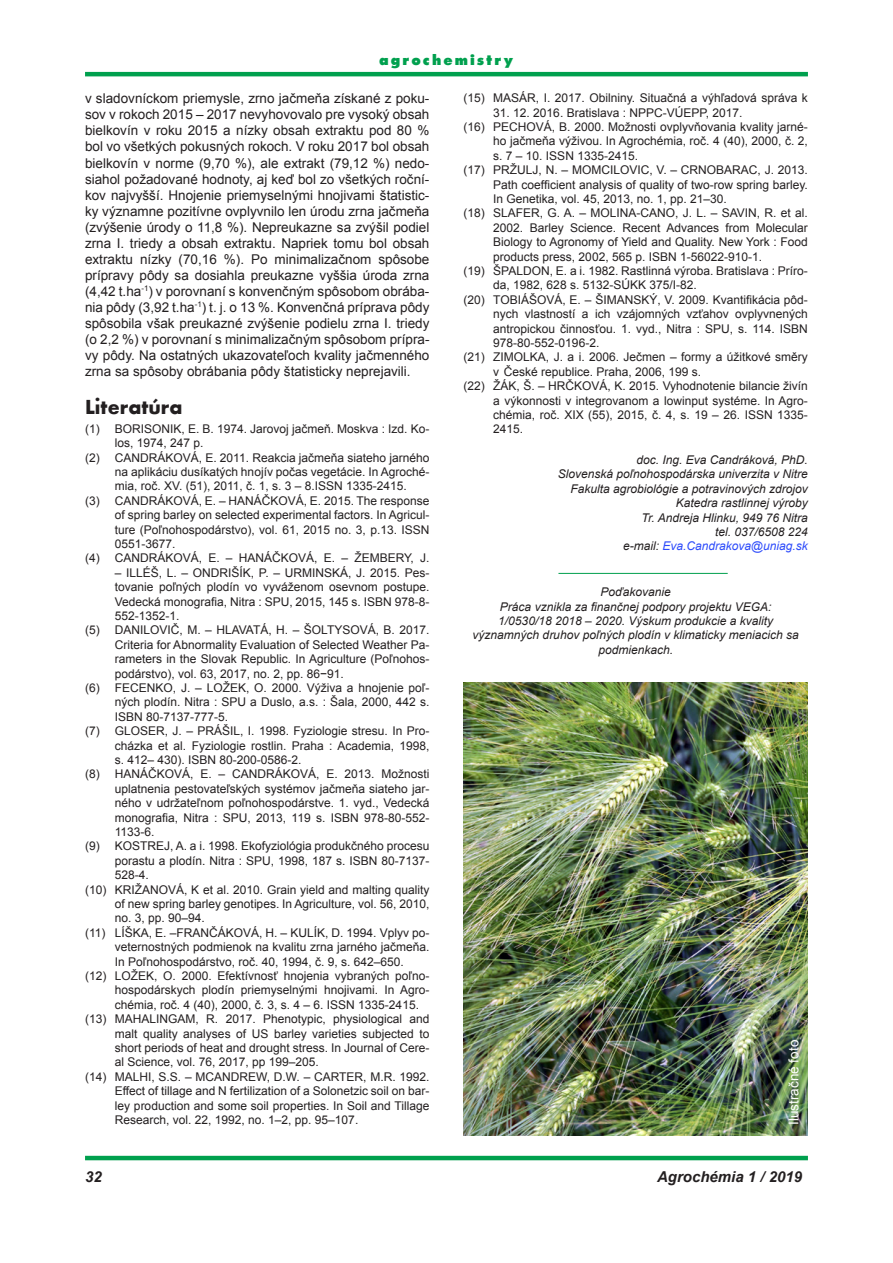
<style>
.page{position:relative;width:893px;height:1263px;background:#fff}
.page>*{position:absolute;margin:0;border:0;box-sizing:border-box;transform-origin:0 0}
.t1{font:700 21px "Futura TEE";color:#231f20}
.t2{font:italic 700 15px "Arial";color:#231f20}
.t3{font:800 15px "Futura PEE";letter-spacing:.18em;color:#00a04e}
.t4{font:13.5px/16px "Arial";color:#231f20;text-align:justify}
.t5{font:13.5px "Arial";color:#fff}
.t6{font:12px "Arial";color:#231f20}
.t7{font:italic 12px/14.4px "Arial";color:#231f20;text-align:right}
.s1{color:#2d4bfb}
</style>
<div class="page">
<hr style="left:85px;top:72px;width:723px;height:4px;background:#00a04e">
<hr style="left:85px;top:1156px;width:723px;height:4px;background:#00a04e">
<hr style="left:558px;top:573px;width:170px;height:1px;background:#00a04e">
<img style="left:463px;top:682px;width:345px;height:453px">
<p class="t3" style="left:380px;top:53px;width:135px">agrochemistry</p>
<p class="t4" style="left:85px;top:90px;width:346px">v sladovníckom priemysle, zrno jačmeňa získané z poku&shy;sov v rokoch 2015 – 2017 nevyhovovalo pre vysoký obsah bielkovín v roku 2015 a nízky obsah extraktu pod 80 % bol vo všetkých pokusných rokoch. V roku 2017 bol obsah bielkovín v norme (9,70 %), ale extrakt (79,12 %) nedo&shy;siahol požadované hodnoty, aj keď bol zo všetkých roční&shy;kov najvyšší. Hnojenie priemyselnými hnojivami štatistic&shy;ky významne pozitívne ovplyvnilo len úrodu zrna jačmeňa (zvýšenie úrody o 11,8 %). Nepreukazne sa zvýšil podiel zrna I. triedy a obsah extraktu. Napriek tomu bol obsah extraktu nízky (70,16 %). Po minimalizačnom spôsobe prípravy pôdy sa dosiahla preukazne vyššia úroda zrna (4,42 t.ha<sup>-1</sup>) v porovnaní s konvenčným spôsobom obrába&shy;nia pôdy (3,92 t.ha<sup>-1</sup>) t. j. o 13 %. Konvenčná príprava pôdy spôsobila však preukazné zvýšenie podielu zrna I. triedy (o 2,2 %) v porovnaní s minimalizačným spôsobom prípra&shy;vy pôdy. Na ostatných ukazovateľoch kvality jačmenného zrna sa spôsoby obrábania pôdy štatisticky neprejavili.</p>
<h1 class="t1" style="left:85px;top:394px;width:99px">Literatúra</h1>
<p class="t6" style="left:85px;top:420px;width:346px">(1) BORISONIK, E. B. 1974. Jarovoj jačmeň. Moskva : Izd. Ko-</p>
<p class="t6" style="left:115px;top:435px;width:90px">los, 1974, 247 p.</p>
<p class="t6" style="left:85px;top:449px;width:346px">(2) CANDRÁKOVÁ, E. 2011. Reakcia jačmeňa siateho jarného</p>
<p class="t6" style="left:115px;top:463px;width:316px">na aplikáciu dusíkatých hnojív počas vegetácie. In Agroché-</p>
<p class="t6" style="left:115px;top:478px;width:294px">mia, roč. XV. (51), 2011, č. 1, s. 3 – 8.ISSN 1335-2415.</p>
<p class="t6" style="left:85px;top:492px;width:346px">(3) CANDRÁKOVÁ, E. – HANÁČKOVÁ, E. 2015. The response</p>
<p class="t6" style="left:115px;top:507px;width:316px">of spring barley on selected experimental factors. In Agricul-</p>
<p class="t6" style="left:115px;top:521px;width:316px">ture (Poľnohospodárstvo), vol. 61, 2015 no. 3, p.13. ISSN</p>
<p class="t6" style="left:115px;top:535px;width:62px">0551-3677.</p>
<p class="t6" style="left:85px;top:550px;width:346px">(4) CANDRÁKOVÁ, E. – HANÁČKOVÁ, E. – ŽEMBERY, J.</p>
<p class="t6" style="left:115px;top:564px;width:316px">– ILLÉŠ, L. – ONDRIŠÍK, P. – URMINSKÁ, J. 2015. Pes-</p>
<p class="t6" style="left:115px;top:579px;width:316px">tovanie poľných plodín vo vyváženom osevnom postupe.</p>
<p class="t6" style="left:115px;top:593px;width:316px">Vedecká monografia, Nitra : SPU, 2015, 145 s. ISBN 978-8-</p>
<p class="t6" style="left:115px;top:607px;width:66px">552-1352-1.</p>
<p class="t6" style="left:85px;top:622px;width:346px">(5) DANILOVIČ, M. – HLAVATÁ, H. – ŠOLTYSOVÁ, B. 2017.</p>
<p class="t6" style="left:115px;top:636px;width:316px">Criteria for Abnormality Evaluation of Selected Weather Pa-</p>
<p class="t6" style="left:115px;top:651px;width:316px">rameters in the Slovak Republic. In Agriculture (Poľnohos-</p>
<p class="t6" style="left:115px;top:665px;width:231px">podárstvo), vol. 63, 2017, no. 2, pp. 86−91.</p>
<p class="t6" style="left:85px;top:679px;width:346px">(6) FECENKO, J. – LOŽEK, O. 2000. Výživa a hnojenie poľ-</p>
<p class="t6" style="left:115px;top:694px;width:316px">ných plodín. Nitra : SPU a Duslo, a.s. : Šala, 2000, 442 s.</p>
<p class="t6" style="left:115px;top:708px;width:115px">ISBN 80-7137-777-5.</p>
<p class="t6" style="left:85px;top:723px;width:346px">(7) GLOSER, J. – PRÁŠIL, I. 1998. Fyziologie stresu. In Pro-</p>
<p class="t6" style="left:115px;top:737px;width:316px">cházka et al. Fyziologie rostlin. Praha : Academia, 1998,</p>
<p class="t6" style="left:115px;top:751px;width:188px">s. 412– 430). ISBN 80-200-0586-2.</p>
<p class="t6" style="left:85px;top:766px;width:346px">(8) HANÁČKOVÁ, E. – CANDRÁKOVÁ, E. 2013. Možnosti</p>
<p class="t6" style="left:115px;top:780px;width:316px">uplatnenia pestovateľských systémov jačmeňa siateho jar-</p>
<p class="t6" style="left:115px;top:795px;width:316px">ného v udržateľnom poľnohospodárstve. 1. vyd., Vedecká</p>
<p class="t6" style="left:115px;top:809px;width:316px">monografia, Nitra : SPU, 2013, 119 s. ISBN 978-80-552-</p>
<p class="t6" style="left:115px;top:823px;width:41px">1133-6.</p>
<p class="t6" style="left:85px;top:838px;width:346px">(9) KOSTREJ, A. a i. 1998. Ekofyziológia produkčného procesu</p>
<p class="t6" style="left:115px;top:852px;width:316px">porastu a plodín. Nitra : SPU, 1998, 187 s. ISBN 80-7137-</p>
<p class="t6" style="left:115px;top:867px;width:36px">528-4.</p>
<p class="t6" style="left:85px;top:881px;width:346px">(10) KRIŽANOVÁ, K et al. 2010. Grain yield and malting quality</p>
<p class="t6" style="left:115px;top:895px;width:316px">of new spring barley genotipes. In Agriculture, vol. 56, 2010,</p>
<p class="t6" style="left:115px;top:910px;width:92px">no. 3, pp. 90–94.</p>
<p class="t6" style="left:85px;top:924px;width:346px">(11) LÍŠKA, E. –FRANČÁKOVÁ, H. – KULÍK, D. 1994. Vplyv po-</p>
<p class="t6" style="left:115px;top:939px;width:316px">veternostných podmienok na kvalitu zrna jarného jačmeňa.</p>
<p class="t6" style="left:115px;top:953px;width:291px">In Poľnohospodárstvo, roč. 40, 1994, č. 9, s. 642–650.</p>
<p class="t6" style="left:85px;top:967px;width:346px">(12) LOŽEK, O. 2000. Efektívnosť hnojenia vybraných poľno-</p>
<p class="t6" style="left:115px;top:982px;width:316px">hospodárskych plodín priemyselnými hnojivami. In Agro-</p>
<p class="t6" style="left:115px;top:996px;width:306px">chémia, roč. 4 (40), 2000, č. 3, s. 4 – 6. ISSN 1335-2415.</p>
<p class="t6" style="left:85px;top:1011px;width:346px">(13) MAHALINGAM, R. 2017. Phenotypic, physiological and</p>
<p class="t6" style="left:115px;top:1025px;width:316px">malt quality analyses of US barley varieties subjected to</p>
<p class="t6" style="left:115px;top:1039px;width:316px">short periods of heat and drought stress. In Journal of Cere-</p>
<p class="t6" style="left:115px;top:1054px;width:206px">al Science, vol. 76, 2017, pp 199–205.</p>
<p class="t6" style="left:85px;top:1068px;width:346px">(14) MALHI, S.S. – MCANDREW, D.W. – CARTER, M.R. 1992.</p>
<p class="t6" style="left:115px;top:1083px;width:316px">Effect of tillage and N fertilization of a Solonetzic soil on bar-</p>
<p class="t6" style="left:115px;top:1097px;width:316px">ley production and some soil properties. In Soil and Tillage</p>
<p class="t6" style="left:115px;top:1111px;width:245px">Research, vol. 22, 1992, no. 1–2, pp. 95–107.</p>
<p class="t6" style="left:463px;top:90px;width:346px">(15) MASÁR, I. 2017. Obilniny. Situačná a výhľadová správa k</p>
<p class="t6" style="left:493px;top:104px;width:251px">31. 12. 2016. Bratislava : NPPC-VÚEPP, 2017.</p>
<p class="t6" style="left:463px;top:119px;width:346px">(16) PECHOVÁ, B. 2000. Možnosti ovplyvňovania kvality jarné-</p>
<p class="t6" style="left:493px;top:133px;width:316px">ho jačmeňa výživou. In Agrochémia, roč. 4 (40), 2000, č. 2,</p>
<p class="t6" style="left:493px;top:147px;width:146px">s. 7 – 10. ISSN 1335-2415.</p>
<p class="t6" style="left:463px;top:162px;width:346px">(17) PRŽULJ, N. – MOMCILOVIC, V. – CRNOBARAC, J. 2013.</p>
<p class="t6" style="left:493px;top:176px;width:316px">Path coefficient analysis of quality of two-row spring barley.</p>
<p class="t6" style="left:493px;top:191px;width:235px">In Genetika, vol. 45, 2013, no. 1, pp. 21–30.</p>
<p class="t6" style="left:463px;top:205px;width:346px">(18) SLAFER, G. A. – MOLINA-CANO, J. L. – SAVIN, R. et al.</p>
<p class="t6" style="left:493px;top:219px;width:316px">2002. Barley Science. Recent Advances from Molecular</p>
<p class="t6" style="left:493px;top:234px;width:316px">Biology to Agronomy of Yield and Quality. New York : Food</p>
<p class="t6" style="left:493px;top:248px;width:270px">products press, 2002, 565 p. ISBN 1-56022-910-1.</p>
<p class="t6" style="left:463px;top:263px;width:346px">(19) ŠPALDON, E. a i. 1982. Rastlinná výroba. Bratislava : Príro-</p>
<p class="t6" style="left:493px;top:277px;width:205px">da, 1982, 628 s. 5132-SÚKK 375/I-82.</p>
<p class="t6" style="left:463px;top:291px;width:346px">(20) TOBIÁŠOVÁ, E. – ŠIMANSKÝ, V. 2009. Kvantifikácia pôd-</p>
<p class="t6" style="left:493px;top:306px;width:316px">nych vlastností a ich vzájomných vzťahov ovplyvnených</p>
<p class="t6" style="left:493px;top:320px;width:316px">antropickou činnosťou. 1. vyd., Nitra : SPU, s. 114. ISBN</p>
<p class="t6" style="left:493px;top:335px;width:108px">978-80-552-0196-2.</p>
<p class="t6" style="left:463px;top:349px;width:346px">(21) ZIMOLKA, J. a i. 2006. Ječmen – formy a úžitkové směry</p>
<p class="t6" style="left:493px;top:363px;width:209px">v České republice. Praha, 2006, 199 s.</p>
<p class="t6" style="left:463px;top:378px;width:346px">(22) ŽÁK, Š. – HRČKOVÁ, K. 2015. Vyhodnotenie bilancie živín</p>
<p class="t6" style="left:493px;top:392px;width:316px">a výkonnosti v integrovanom a lowinput systéme. In Agro-</p>
<p class="t6" style="left:493px;top:407px;width:316px">chémia, roč. XIX (55), 2015, č. 4, s. 19 – 26. ISSN 1335-</p>
<p class="t6" style="left:493px;top:421px;width:32px">2415.</p>
<p class="t7" style="left:558px;top:453px;width:252px">doc. Ing. Eva Candráková, PhD.<br>Slovenská poľnohospodárska univerzita v Nitre Fakulta agrobiológie a potravinových zdrojov Katedra rastlinnej výroby<br>Tr. Andreja Hlinku, 949 76 Nitra<br>tel. 037/6508 224<br>e-mail: <span class="s1">Eva.Candrakova@uniag.sk</span></p>
<p class="t7" style="left:473px;top:585px;width:328px;text-align:center">Poďakovanie<br>Práca vznikla za finančnej podpory projektu VEGA:<br>1/0530/18 2018 – 2020. Výskum produkcie a kvality významných druhov poľných plodín v klimaticky meniacich sa podmienkach.</p>
<p class="t5" style="left:785px;top:1125px;width:86px;rotate:-90deg">Ilustračné foto</p>
<p class="t2" style="left:85px;top:1167px;width:18px">32</p>
<p class="t2" style="left:657px;top:1167px;width:147px">Agrochémia 1 / 2019</p>
</div>
